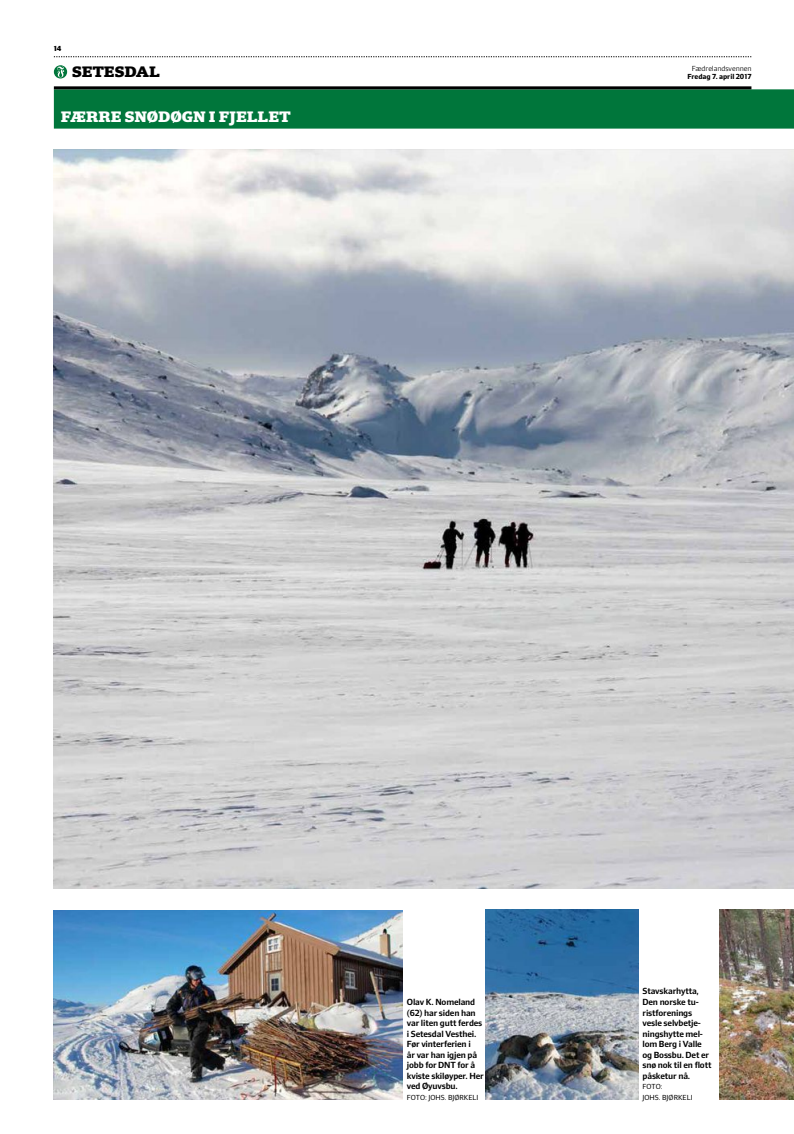
<style>
.page{position:relative;width:794px;height:1134px;background:#fff}
.page>*{position:absolute;margin:0;border:0;box-sizing:border-box;transform-origin:0 0}
.t1{font:800 14.5px "Sueca Slab";color:#fff}
.t2{font:800 14.5px "Sueca Slab";letter-spacing:-.01em;color:#000}
.t3{font:600 8.5px/10.6px "Sueca Sans";letter-spacing:-.02em;color:#000}
.t4{font:7px/10.6px "Sueca Sans";color:#000}
.t5{font:700 7px "Sueca Sans";letter-spacing:-.01em;color:#000}
.t6{font:300 7px "Sueca Sans";letter-spacing:-.01em;color:#000}
.t7{font:800 7px "Sueca Sans";color:#000}
</style>
<div class="page">
<img style="left:54px;top:910px;width:349px;height:189px">
<div style="left:54px;top:89px;width:740px;height:40px;background:#00763b"></div>
<img style="left:54px;top:150px;width:740px;height:739px">
<img style="left:485px;top:910px;width:154px;height:190px">
<img style="left:719px;top:910px;width:75px;height:190px">
<hr style="left:54px;top:86px;width:697px;height:3px;background:#000">
<svg style="left:54px;top:57px;width:697px;height:1px"></svg>
<svg style="left:54px;top:65px;width:13px;height:13px"></svg>
<svg style="left:57px;top:66px;width:7px;height:11px"></svg>
<p class="t7" style="left:54px;top:44px;width:9px">14</p>
<h1 class="t2" style="left:72px;top:63px;width:89px">SETESDAL</h1>
<h1 class="t1" style="left:61px;top:107px;width:231px">FÆRRE SNØDØGN I FJELLET</h1>
<p class="t6" style="left:692px;top:64px;width:61px">Fædrelandsvennen</p>
<p class="t5" style="left:687px;top:72px;width:66px">fredag 7. april 2017</p>
<p class="t3" style="left:407px;top:997px;width:78px">Olav K. Nomeland (62) har siden han var liten gutt ferdes i Setesdal Vesthei.<br>Før vinterferien i<br>år var han igjen på jobb for DNT for å kviste skiløyper. Her ved Øyuvsbu.</p>
<p class="t4" style="left:407px;top:1092px;width:73px">FOTO: JOHS. BJØRKELI</p>
<p class="t3" style="left:642px;top:986px;width:70px">Stavskarhytta,<br>Den norske tu&shy;ristforenings vesle selvbetje&shy;ningshytte mel&shy;lom Berg i Valle og Bossbu. Det er snø nok til en flott påsketur nå.</p>
<p class="t4" style="left:642px;top:1081px;width:52px">FOTO:<br>JOHS. BJØRKELI</p>
</div>
